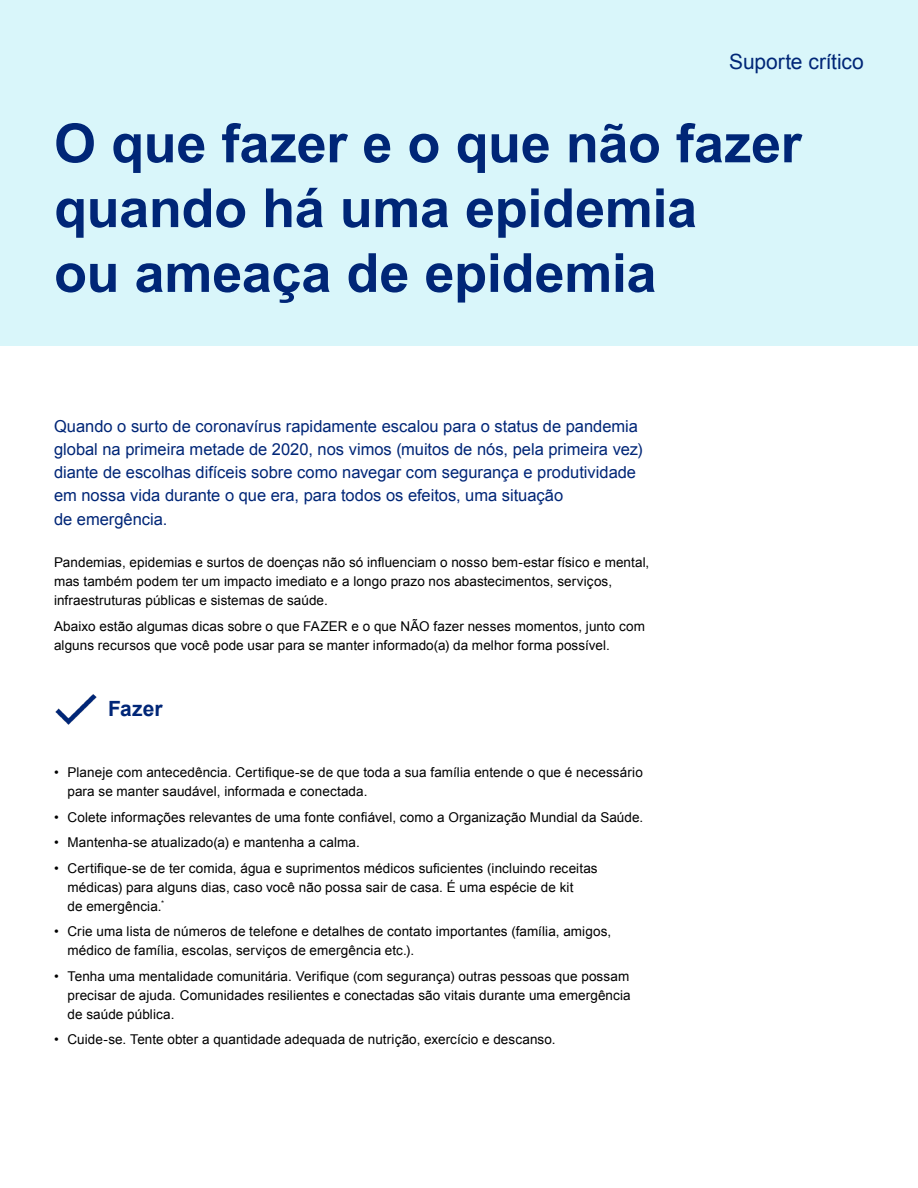
<style>
.page{position:relative;width:918px;height:1188px;background:#fff}
.page>*{position:absolute;margin:0;border:0;box-sizing:border-box;transform-origin:0 0}
.Headline{font:700 54px/64.8px "Arial";letter-spacing:-.005em;color:#002677}
.Product_label_-_Right_aligned{font:21px "Arial";letter-spacing:-.005em;color:#002677}
.Subhead{font:700 21px "Arial";color:#002677}
.Intro{font:16.5px/23.1px "Arial";color:#002677}
.Arial-Body{font:13.5px/18.9px "Arial";letter-spacing:.005em;color:#000}
</style>
<div class="page">
<div style="left:0;top:0;width:918px;height:346px;background:#d9f6fa"></div>
<img style="left:55px;top:694px;width:42px;height:31px">
<p class="Product_label_-_Right_aligned" style="left:729px;top:48px;width:136px">Suporte crítico</p>
<p class="Headline" style="left:54px;top:113px;width:749px">O que fazer e o que não fazer quando há uma epidemia<br>ou ameaça de epidemia</p>
<p class="Intro" style="left:54px;top:415px;width:590px">Quando o surto de coronavírus rapidamente escalou para o status de pandemia global na primeira metade de 2020, nos vimos (muitos de nós, pela primeira vez) diante de escolhas difíceis sobre como navegar com segurança e produtividade em nossa vida durante o que era, para todos os efeitos, uma situação<br>de emergência.</p>
<p class="Arial-Body" style="left:54px;top:553px;width:597px">Pandemias, epidemias e surtos de doenças não só influenciam o nosso bem‑estar físico e mental, mas também podem ter um impacto imediato e a longo prazo nos abastecimentos, serviços, infraestruturas públicas e sistemas de saúde.</p>
<p class="Arial-Body" style="left:54px;top:617px;width:593px">Abaixo estão algumas dicas sobre o que FAZER e o que NÃO fazer nesses momentos, junto com alguns recursos que você pode usar para se manter informado(a) da melhor forma possível.</p>
<p class="Subhead" style="left:108px;top:694px;width:56px">Fazer</p>
<p class="Arial-Body" style="left:68px;top:763px;width:577px;text-indent:-14px">• Planeje com antecedência. Certifique‑se de que toda a sua família entende o que é necessário para se manter saudável, informada e conectada.</p>
<p class="Arial-Body" style="left:54px;top:808px;width:591px">• Colete informações relevantes de uma fonte confiável, como a Organização Mundial da Saúde.</p>
<p class="Arial-Body" style="left:54px;top:833px;width:307px">• Mantenha‑se atualizado(a) e mantenha a calma.</p>
<p class="Arial-Body" style="left:68px;top:859px;width:532px;text-indent:-14px">• Certifique‑se de ter comida, água e suprimentos médicos suficientes (incluindo receitas médicas) para alguns dias, caso você não possa sair de casa. É uma espécie de kit<br>de emergência.<sup>*</sup></p>
<p class="Arial-Body" style="left:68px;top:922px;width:545px;text-indent:-14px">• Crie uma lista de números de telefone e detalhes de contato importantes (família, amigos, médico de família, escolas, serviços de emergência etc.).</p>
<p class="Arial-Body" style="left:68px;top:967px;width:565px;text-align:justify;text-indent:-14px">• Tenha uma mentalidade comunitária. Verifique (com segurança) outras pessoas que possam precisar de ajuda. Comunidades resilientes e conectadas são vitais durante uma emergência de saúde pública.</p>
<p class="Arial-Body" style="left:54px;top:1030px;width:503px">• Cuide‑se. Tente obter a quantidade adequada de nutrição, exercício e descanso.</p>
</div>
